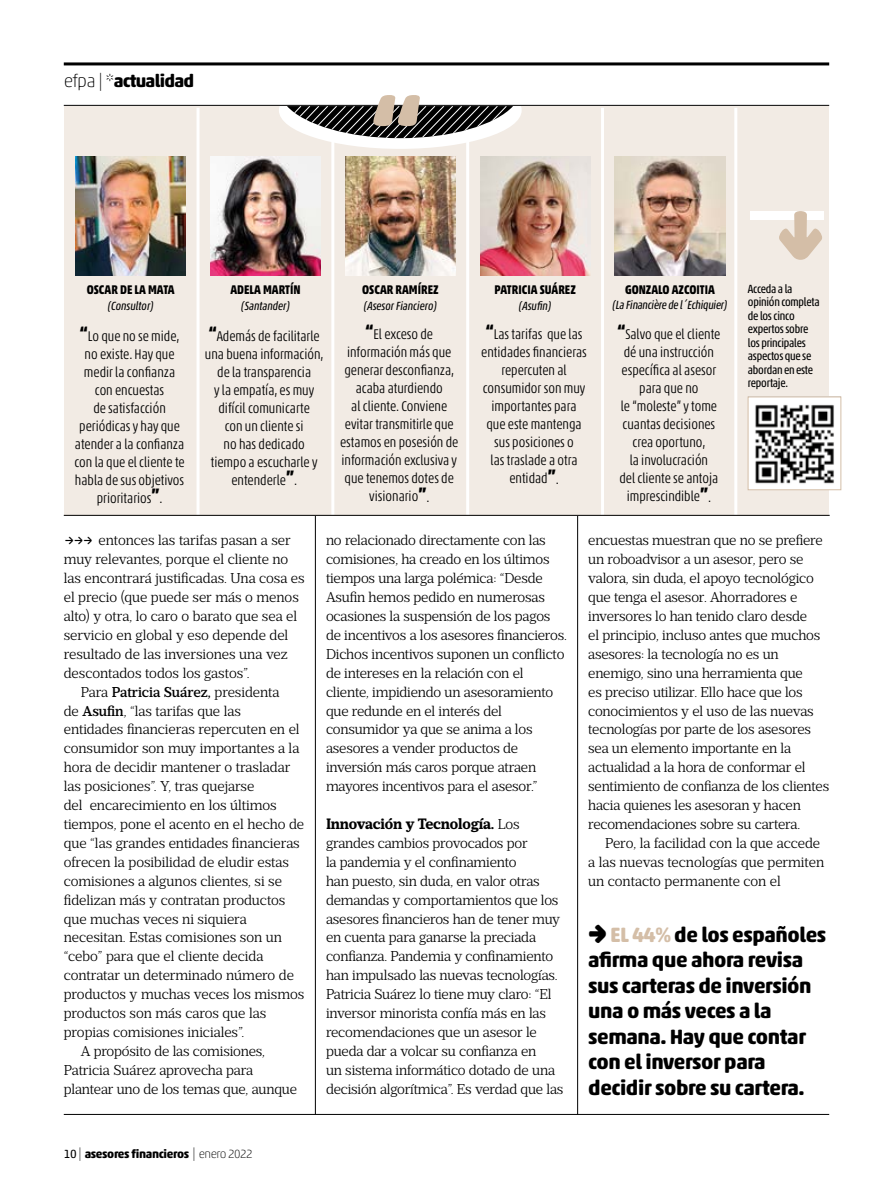
<style>
.page{position:relative;width:893px;height:1191px;background:#fff}
.page>*{position:absolute;margin:0;border:0;box-sizing:border-box;transform-origin:0 0}
.t1{font:700 21px/25.5px "Akko Rounded Pro";letter-spacing:-.02em;color:#000}
.t2{font:700 18px "Akko Rounded Pro";letter-spacing:-.04em;color:#000}
.t3{font:700 15px "Prumo Slab";letter-spacing:-.01em;color:#000}
.t4{font:300 14.25px/18.9px "Prumo Slab";letter-spacing:-.01em;color:#000}
.t5{font:300 condensed 14.25px/18px "Akko Pro";color:#000;text-align:center}
.t6{font:500 14.25px "Prumo Slab";color:#000}
.t7{font:700 condensed 12.75px "Akko Pro";color:#000}
.t8{font:condensed 12px/13.5px "Akko Pro";letter-spacing:-.02em;color:#000}
.t9{font:italic condensed 12px "Akko Pro";color:#000}
.t10{font:700 12px "Akko Rounded Pro";letter-spacing:-.03em;color:#000}
.s1{font-weight:100}
.s2{font-weight:900;font-size:19.5px}
.s3{font-family:"Akko Rounded Pro";font-weight:400;font-size:15px}
.s4{font-weight:300}
.s5{font-weight:500}
.s6{font-weight:400}
.s7{font-weight:100;font-size:13.5px}
.s8{font-weight:300;font-size:14.25px}
.s9{font-weight:900;font-size:27px}
.s10{color:#d4bea7}
</style>
<div class="page">
<hr style="left:64px;top:62px;width:765px;height:3px;background:#000">
<hr style="left:64px;top:1114px;width:765px;height:1px;background:#000">
<hr style="left:315px;top:508px;width:1px;height:606px;background:#000">
<hr style="left:64px;top:105px;width:765px;height:1px;background:#000">
<hr style="left:577px;top:508px;width:1px;height:606px;background:#000">
<div style="left:65px;top:106px;width:764px;height:409px;background:#f2ebe4"></div>
<img style="left:76px;top:156px;width:110px;height:119px">
<img style="left:345px;top:156px;width:111px;height:119px">
<img style="left:210px;top:156px;width:111px;height:119px">
<img style="left:480px;top:156px;width:110px;height:119px">
<img style="left:615px;top:156px;width:110px;height:119px">
<hr style="left:197px;top:108px;width:3px;height:407px;background:#fff">
<hr style="left:331px;top:108px;width:3px;height:407px;background:#fff">
<hr style="left:466px;top:108px;width:3px;height:407px;background:#fff">
<hr style="left:601px;top:108px;width:3px;height:407px;background:#fff">
<hr style="left:734px;top:108px;width:3px;height:407px;background:#fff">
<svg style="left:279px;top:95px;width:243px;height:54px"></svg>
<div style="left:750px;top:211px;width:74px;height:8px;background:#fff"></div>
<svg style="left:779px;top:211px;width:43px;height:49px"></svg>
<img style="left:750px;top:398px;width:84px;height:90px">
<div style="left:748px;top:396px;width:93px;height:94px;border:1px solid #d4bea7"></div>
<hr style="left:892px;top:594px;width:1px;height:33px;background:#00618f">
<hr style="left:64px;top:515px;width:766px;height:1px;background:#000">
<p class="t2" style="left:64px;top:70px;width:132px"><span class="s1">efpa | *</span>actualidad</p>
<p class="t7" style="left:87px;top:282px;width:89px">OSCAR DE LA MATA</p>
<p class="t9" style="left:108px;top:298px;width:48px">(Consultor)</p>
<p class="t5" style="left:75px;top:327px;width:112px"><span class="s2">“</span>Lo que no se mide, no existe. Hay que medir la confianza con encuestas<br>de satisfacción periódicas y hay que atender a la confianza con la que el cliente te habla de sus objetivos prioritarios<span class="s2">”</span>.</p>
<p class="t7" style="left:231px;top:282px;width:72px">ADELA MARTÍN</p>
<p class="t9" style="left:241px;top:298px;width:50px">(Santander)</p>
<p class="t5" style="left:205px;top:327px;width:120px"><span class="s2">“</span>Además de facilitarle una buena información, de la transparencia<br>y la empatía, es muy difícil comunicarte<br>con un cliente si<br>no has dedicado tiempo a escucharle y entenderle<span class="s2">”</span>.</p>
<p class="t7" style="left:362px;top:282px;width:78px">OSCAR RAMÍREZ</p>
<p class="t9" style="left:364px;top:298px;width:74px">(Asesor Fianciero)</p>
<p class="t5" style="left:340px;top:325px;width:120px"><span class="s2">“</span>El exceso de información más que generar desconfianza, acaba aturdiendo<br>al cliente. Conviene evitar transmitirle que estamos en posesión de información exclusiva y que tenemos dotes de visionario<span class="s2">”</span>.</p>
<p class="t7" style="left:495px;top:282px;width:83px">PATRICIA SUÁREZ</p>
<p class="t9" style="left:519px;top:298px;width:34px">(Asufin)</p>
<p class="t5" style="left:481px;top:325px;width:107px"><span class="s2">“</span>Las tarifas que las entidades financieras repercuten al consumidor son muy importantes para que este mantenga sus posiciones o<br>las traslade a otra entidad<span class="s2">”</span>.</p>
<p class="t7" style="left:625px;top:282px;width:91px">GONZALO AZCOITIA</p>
<p class="t9" style="left:613px;top:297px;width:116px">(La Financière de l´Echiquier)</p>
<p class="t5" style="left:617px;top:325px;width:105px"><span class="s2">“</span>Salvo que el cliente dé una instrucción específica al asesor para que no<br>le “moleste” y tome cuantas decisiones crea oportuno,<br>la involucración<br>del cliente se antoja imprescindible<span class="s2">”</span>.</p>
<p class="t8" style="left:748px;top:282px;width:73px">Acceda a la opinión completa de los cinco expertos sobre los principales aspectos que se abordan en este reportaje.</p>
<p class="t4" style="left:65px;top:531px;width:228px"><span class="s3">→→→</span> entonces las tarifas pasan a ser</p>
<p class="t4" style="left:64px;top:550px;width:226px">muy relevantes, porque el cliente no</p>
<p class="t4" style="left:64px;top:569px;width:242px">las encontrará justificadas. Una cosa es</p>
<p class="t4" style="left:64px;top:588px;width:237px">el precio (que puede ser más o menos</p>
<p class="t4" style="left:64px;top:607px;width:235px">alto) y otra, lo caro o barato que sea el</p>
<p class="t4" style="left:64px;top:625px;width:226px">servicio en global y eso depende del</p>
<p class="t4" style="left:64px;top:644px;width:226px">resultado de las inversiones una vez</p>
<p class="t4" style="left:64px;top:663px;width:187px">descontados todos los gastos”.</p>
<p class="t6" style="left:81px;top:683px;width:200px"><span class="s4">Para</span> Patricia Suárez, <span class="s4">presidenta</span></p>
<p class="t4" style="left:64px;top:701px;width:179px">de <span class="s5">Asufin</span>, “las tarifas que las</p>
<p class="t4" style="left:64px;top:720px;width:237px">entidades financieras repercuten en el</p>
<p class="t4" style="left:64px;top:739px;width:237px">consumidor son muy importantes a la</p>
<p class="t4" style="left:64px;top:758px;width:228px">hora de decidir mantener o trasladar</p>
<p class="t4" style="left:64px;top:777px;width:192px">las posiciones”. Y, tras quejarse</p>
<p class="t4" style="left:64px;top:796px;width:214px">del encarecimiento en los últimos</p>
<p class="t4" style="left:64px;top:814px;width:242px">tiempos, pone el acento en el hecho de</p>
<p class="t4" style="left:64px;top:833px;width:238px">que “las grandes entidades financieras</p>
<p class="t4" style="left:64px;top:852px;width:227px">ofrecen la posibilidad de eludir estas</p>
<p class="t4" style="left:64px;top:871px;width:220px">comisiones a algunos clientes, si se</p>
<p class="t4" style="left:64px;top:890px;width:223px">fidelizan más y contratan productos</p>
<p class="t4" style="left:64px;top:909px;width:185px">que muchas veces ni siquiera</p>
<p class="t4" style="left:64px;top:928px;width:220px">necesitan. Estas comisiones son un</p>
<p class="t4" style="left:64px;top:947px;width:201px">“cebo” para que el cliente decida</p>
<p class="t4" style="left:64px;top:966px;width:232px">contratar un determinado número de</p>
<p class="t4" style="left:64px;top:984px;width:242px">productos y muchas veces los mismos</p>
<p class="t4" style="left:64px;top:1003px;width:204px">productos son más caros que las</p>
<p class="t4" style="left:64px;top:1022px;width:182px">propias comisiones iniciales”.</p>
<p class="t4" style="left:81px;top:1041px;width:186px">A propósito de las comisiones,</p>
<p class="t4" style="left:64px;top:1060px;width:191px">Patricia Suárez aprovecha para</p>
<p class="t4" style="left:64px;top:1079px;width:235px">plantear uno de los temas que, aunque</p>
<p class="t10" style="left:64px;top:1146px;width:190px"><span class="s6">10</span> <span class="s7">|</span> asesores financieros <span class="s7">|</span> <span class="s1">enero 2022</span></p>
<p class="t4" style="left:326px;top:531px;width:242px">no relacionado directamente con las comisiones, ha creado en los últimos tiempos una larga polémica: “Desde Asufin hemos pedido en numerosas ocasiones la suspensión de los pagos de incentivos a los asesores financieros.<br>Dichos incentivos suponen un conflicto de intereses en la relación con el cliente, impidiendo un asesoramiento que redunde en el interés del consumidor ya que se anima a los asesores a vender productos de inversión más caros porque atraen mayores incentivos para el asesor.”</p>
<p class="t3" style="left:326px;top:815px;width:195px">Innovación y Tecnología. <span class="s8">Los</span></p>
<p class="t4" style="left:326px;top:833px;width:239px">grandes cambios provocados por<br>la pandemia y el confinamiento<br>han puesto, sin duda, en valor otras demandas y comportamientos que los asesores financieros han de tener muy en cuenta para ganarse la preciada confianza. Pandemia y confinamiento han impulsado las nuevas tecnologías.<br>Patricia Suárez lo tiene muy claro: “El inversor minorista confía más en las recomendaciones que un asesor le pueda dar a volcar su confianza en<br>un sistema informático dotado de una decisión algorítmica”. Es verdad que las</p>
<p class="t4" style="left:588px;top:531px;width:242px">encuestas muestran que no se prefiere un roboadvisor a un asesor, pero se valora, sin duda, el apoyo tecnológico que tenga el asesor. Ahorradores e inversores lo han tenido claro desde<br>el principio, incluso antes que muchos asesores: la tecnología no es un enemigo, sino una herramienta que<br>es preciso utilizar. Ello hace que los conocimientos y el uso de las nuevas tecnologías por parte de los asesores sea un elemento importante en la actualidad a la hora de conformar el sentimiento de confianza de los clientes hacia quienes les asesoran y hacen recomendaciones sobre su cartera.</p>
<p class="t4" style="left:588px;top:833px;width:237px;text-indent:17px">Pero, la facilidad con la que accede a las nuevas tecnologías que permiten un contacto permanente con el</p>
<h1 class="t1" style="left:588px;top:921px;width:240px"><span class="s9">→</span> <span class="s10">EL 44%</span> de los españoles afirma que ahora revisa sus carteras de inversión una o más veces a la semana. Hay que contar con el inversor para decidir sobre su cartera.</h1>
</div>
